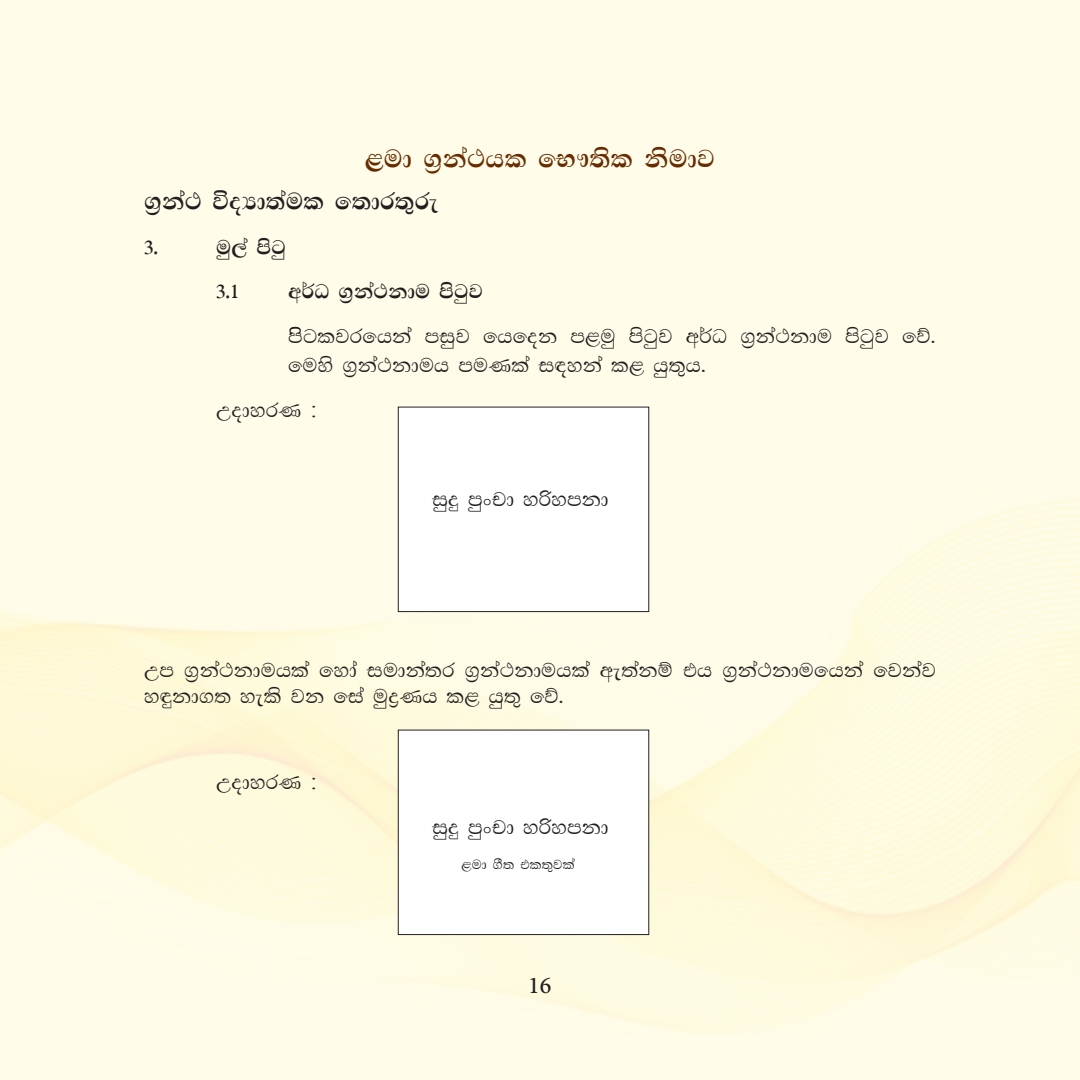
<style>
.page{position:relative;width:1080px;height:1080px;background:#fffde9}
.page>*{position:absolute;margin:0;border:0;box-sizing:border-box;transform-origin:0 0}
.t1{font:700 30px "FM Ababld";color:#682c00}
.t2{font:700 28px "FM Ababld";color:#231f20}
.t3{font:24px/28.8px "FM Abhaya";color:#231f20}
.t4{font:700 24px/44.8px "FM Ababld";color:#231f20}
.t5{font:500 24px "Minion Pro";color:#231f20}
.t6{font:16px "FM Abhaya";color:#231f20}
.s1{font-family:"Times New Roman"}
</style>
<div class="page">
<div style="left:398px;top:407px;width:251px;height:205px;background:#fff"></div>
<div style="left:398px;top:407px;width:251px;height:205px;border:1px solid #231f20"></div>
<div style="left:398px;top:730px;width:251px;height:205px;background:#fff"></div>
<div style="left:398px;top:730px;width:251px;height:205px;border:1px solid #231f20"></div>
<p class="t1" style="left:365px;top:144px;width:352px">&lt;ud .%ka:hl fN!;sl ksudj</p>
<p class="t2" style="left:144px;top:187px;width:296px">.%ka: úoHd;aul f;dr;=re</p>
<p class="t4" style="left:144px;top:225px;width:16px">3'</p>
<p class="t4" style="left:216px;top:225px;width:86px">uq,a msgq<br>3'1</p>
<p class="t4" style="left:288px;top:270px;width:197px">w¾O .%ka:kdu msgqj</p>
<p class="t3" style="left:288px;top:322px;width:649px">msgljrfhka miqj fhfok m&lt;uqmsgqj w¾O .%ka:kdu msgqj fõ' fuys.%ka:kduh muKla i|yka l&lt; hq;=h'</p>
<p class="t3" style="left:216px;top:396px;width:103px">WodyrK <span class="s1">:</span></p>
<p class="t3" style="left:432px;top:486px;width:178px">iqÿ mqxpd yßymkd</p>
<p class="t3" style="left:144px;top:658px;width:794px;line-height:25.8px">Wm .%ka:kduhla fyda iudka;r .%ka:kduhla we;akï th .%ka:kdufhka fjkaj y÷kd.; yelsjk fia uqøKh l&lt; hq;= fõ'</p>
<p class="t3" style="left:216px;top:769px;width:103px">WodyrK <span class="s1">:</span></p>
<p class="t3" style="left:432px;top:814px;width:178px">iqÿ mqxpd yßymkd</p>
<p class="t6" style="left:462px;top:857px;width:115px">&lt;ud .S; tl;=jla</p>
<p class="t5" style="left:528px;top:970px;width:25px">16</p>
</div>
